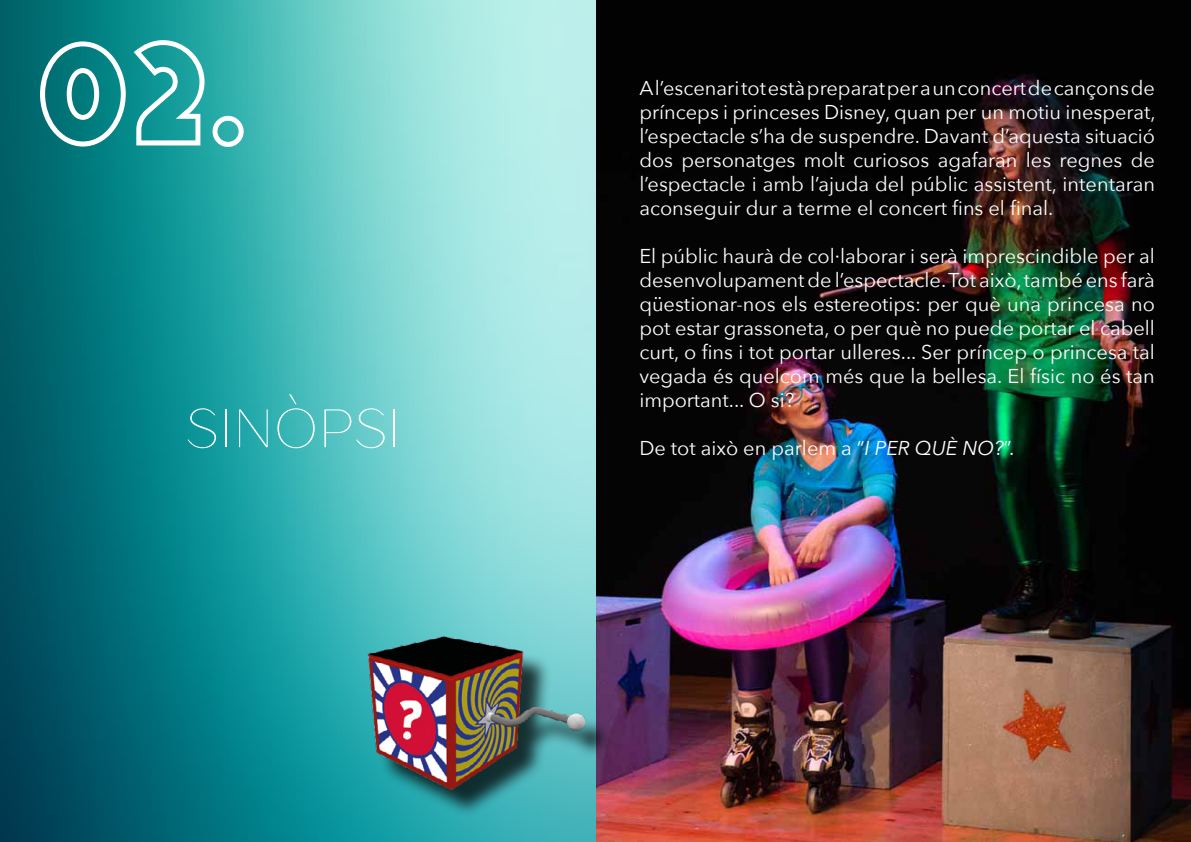
<style>
.page{position:relative;width:1191px;height:842px;background:#fff}
.page>*{position:absolute;margin:0;border:0;box-sizing:border-box;transform-origin:0 0}
.t1{font:133.5px "Vinnie Boom Bah NF";color:#fff}
.t2{font:54px "Drugs";color:#fff}
.t3{font:20px/24px "Avenir Next";color:#fff;text-align:justify}
.s1{font-style:italic}
</style>
<div class="page">
<img style="left:0;top:0;width:1191px;height:842px">
<div style="left:372px;top:640px;width:242px;height:178px;background:#000;opacity:.75"></div>
<img style="left:364px;top:630px;width:225px;height:176px">
<h1 class="t1" style="left:36px;top:-7px;width:213px">02.</h1>
<h2 class="t2" style="left:186px;top:394px;width:217px">SINÒPSI</h2>
<p class="t3" style="left:639px;top:75px;width:518px">A l’escenari tot està preparat per a un concert de cançons de prínceps i princeses Disney, quan per un motiu inesperat, l’espectacle s’ha de suspendre. Davant d’aquesta situació dos personatges molt curiosos agafaran les regnes de l’espectacle i amb l’ajuda del públic assistent, intentaran aconseguir dur a terme el concert fins el final.</p>
<p class="t3" style="left:639px;top:243px;width:517px">El públic haurà de col·laborar i serà imprescindible per al desenvolupament de l’espectacle. Tot això, també ens farà qüestionar-nos els estereotips: per què una princesa no pot estar grassoneta, o per què no puede portar el cabell curt, o fins i tot portar ulleres... Ser príncep o princesa tal vegada és quelcom més que la bellesa. El físic no és tan important... O si?</p>
<p class="t3" style="left:639px;top:435px;width:376px">De tot això en parlem a “<span class="s1">I PER QUÈ NO?</span>”.</p>
</div>
